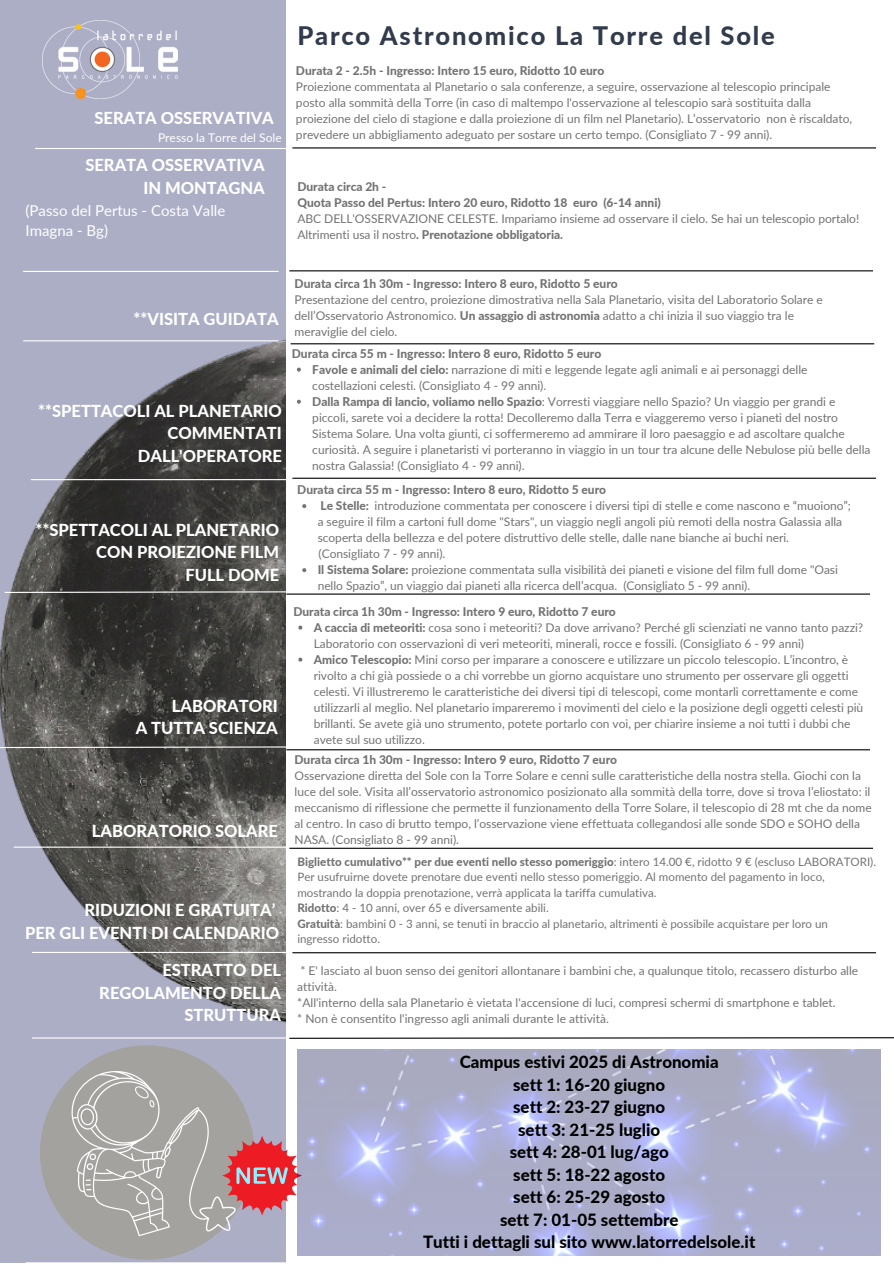
<style>
.page{position:relative;width:894px;height:1264px;background:#fff}
.page>*{position:absolute;margin:0;border:0;box-sizing:border-box;transform-origin:0 0}
.t1{font:800 25.5px "Lato";letter-spacing:.07em;color:#323b4c}
.t2{font:800 16.8px/22.5px "Lato";color:#000;text-align:center}
.t3{font:800 16.5px/22.5px "Lato";color:#fff;text-align:right}
.t4{font:15px/20.2px "Lato";color:#fff}
.t5{font:12px/16px "Lato";letter-spacing:-.005em;color:#737373}
.t6{font:800 12px "Lato";letter-spacing:-.005em;color:#737373}
.t7{font:12px "Lato";color:#fff}
.t8{font:11.55px "Lato";color:#737373}
.t9{font:800 11.55px "Lato";color:#737373}
.s1{font-weight:800}
.s2{font-weight:400}
</style>
<div class="page">
<div style="left:0;top:0;width:285px;height:1263px;background:#acaec6"></div>
<img style="left:0;top:335px;width:286px;height:691px">
<hr style="left:31px;top:479px;width:255px;height:1px;background:#fff">
<svg style="left:3px;top:590px;width:283px;height:3px"></svg>
<hr style="left:32px;top:951px;width:255px;height:2px;background:#fff">
<hr style="left:26px;top:1262px;width:259px;height:1px;background:#fff">
<img style="left:42px;top:20px;width:135px;height:79px">
<hr style="left:292px;top:147px;width:583px;height:1px;background:#000">
<hr style="left:292px;top:477px;width:583px;height:2px;background:#000">
<hr style="left:286px;top:593px;width:583px;height:1px;background:#000">
<hr style="left:286px;top:749px;width:583px;height:1px;background:#000">
<hr style="left:292px;top:952px;width:583px;height:1px;background:#000">
<hr style="left:35px;top:148px;width:255px;height:1px;background:#fff">
<svg style="left:0;top:745px;width:286px;height:3px"></svg>
<hr style="left:289px;top:270px;width:583px;height:1px;background:#000">
<hr style="left:23px;top:271px;width:255px;height:1px;background:#fff">
<svg style="left:289px;top:1037px;width:604px;height:2px"></svg>
<hr style="left:32px;top:1037px;width:255px;height:1px;background:#fff">
<div style="left:40px;top:1045px;width:214px;height:214px;background:#a4a29f;border-radius:50%"></div>
<hr style="left:14px;top:846px;width:281px;height:1px;background:#fff">
<hr style="left:289px;top:847px;width:583px;height:1px;background:#000">
<hr style="left:23px;top:340px;width:255px;height:1px;background:#fff">
<hr style="left:290px;top:343px;width:584px;height:1px;background:#000">
<img style="left:297px;top:1049px;width:583px;height:206px">
<svg style="left:71px;top:1070px;width:231px;height:166px"></svg>
<svg style="left:297px;top:367px;width:4px;height:4px"></svg>
<svg style="left:297px;top:400px;width:4px;height:4px"></svg>
<svg style="left:298px;top:625px;width:4px;height:4px"></svg>
<svg style="left:298px;top:657px;width:4px;height:4px"></svg>
<svg style="left:302px;top:504px;width:4px;height:4px"></svg>
<svg style="left:302px;top:568px;width:4px;height:4px"></svg>
<p class="t3" style="left:94px;top:107px;width:181px">SERATA OSSERVATIVA</p>
<p class="t7" style="left:158px;top:130px;width:125px">Presso la Torre del Sole</p>
<p class="t3" style="left:85px;top:153px;width:181px">SERATA OSSERVATIVA<br>IN MONTAGNA</p>
<p class="t4" style="left:26px;top:200px;width:201px">(Passo del Pertus - Costa Valle<br>Imagna - Bg)</p>
<p class="t1" style="left:297px;top:19px;width:479px">Parco Astronomico La Torre del Sole</p>
<h4 class="t6" style="left:296px;top:63px;width:310px">Durata 2 - 2.5h - Ingresso: Intero 15 euro, Ridotto 10 euro</h4>
<p class="t5" style="left:296px;top:78px;width:557px">Proiezione commentata al Planetario o sala conferenze, a seguire, osservazione al telescopio principale posto alla sommità della Torre (in caso di maltempo l'osservazione al telescopio sarà sostituita dalla proiezione del cielo di stagione e dalla proiezione di un film nel Planetario). L’osservatorio non è riscaldato, prevedere un abbigliamento adeguato per sostare un certo tempo. (Consigliato 7 - 99 anni).</p>
<p class="t6" style="left:297px;top:179px;width:90px">Durata circa 2h -</p>
<p class="t6" style="left:297px;top:195px;width:365px">Quota Passo del Pertus: Intero 20 euro, Ridotto 18 euro (6-14 anni)</p>
<p class="t5" style="left:297px;top:210px;width:563px">ABC DELL'OSSERVAZIONE CELESTE. Impariamo insieme ad osservare il cielo. Se hai un telescopio portalo!<br>Altrimenti usa il nostro<span class="s1">. Prenotazione obbligatoria.</span></p>
<p class="t3" style="left:133px;top:308px;width:147px">**VISITA GUIDATA</p>
<h2 class="t3" style="left:38px;top:399px;width:245px">**SPETTACOLI AL PLANETARIO<br>COMMENTATI<br>DALL'OPERATORE</h2>
<h2 class="t3" style="left:35px;top:518px;width:245px">**SPETTACOLI AL PLANETARIO<br>CON PROIEZIONE FILM<br>FULL DOME</h2>
<p class="t3" style="left:136px;top:694px;width:143px">LABORATORI<br>A TUTTA SCIENZA</p>
<p class="t3" style="left:92px;top:819px;width:187px">LABORATORIO SOLARE</p>
<p class="t6" style="left:294px;top:276px;width:324px">Durata circa 1h 30m - Ingresso: Intero 8 euro, Ridotto 5 euro</p>
<h5 class="t5" style="left:294px;top:291px;width:529px">Presentazione del centro, proiezione dimostrativa nella Sala Planetario, visita del Laboratorio Solare e dell’Osservatorio Astronomico. <span class="s1">Un assaggio di astronomia</span> adatto a chi inizia il suo viaggio tra le</h5>
<p class="t5" style="left:294px;top:323px;width:104px">meraviglie del cielo.</p>
<h2 class="t6" style="left:292px;top:346px;width:311px">Durata circa 55 m - Ingresso: Intero 8 euro, Ridotto 5 euro</h2>
<p class="t5" style="left:312px;top:361px;width:496px"><span class="s1">Favole e animali del cielo:</span> narrazione di miti e leggende legate agli animali e ai personaggi delle costellazioni celesti. (Consigliato 4 - 99 anni).</p>
<p class="t5" style="left:312px;top:393px;width:559px"><span class="s1">Dalla Rampa di lancio, voliamo nello Spazio</span>: Vorresti viaggiare nello Spazio? Un viaggio per grandi e piccoli, sarete voi a decidere la rotta! Decolleremo dalla Terra e viaggeremo verso i pianeti del nostro Sistema Solare. Una volta giunti, ci soffermeremo ad ammirare il loro paesaggio e ad ascoltare qualche curiosità. A seguire i planetaristi vi porteranno in viaggio in un tour tra alcune delle Nebulose più belle della nostra Galassia! (Consigliato 4 - 99 anni).</p>
<p class="t6" style="left:297px;top:482px;width:310px">Durata circa 55 m - Ingresso: Intero 8 euro, Ridotto 5 euro</p>
<h5 class="t5" style="left:317px;top:497px;width:534px"><span class="s1">Le Stelle:</span> introduzione commentata per conoscere i diversi tipi di stelle e come nascono e “muoiono”; a seguire il film a cartoni full dome "Stars", un viaggio negli angoli più remoti della nostra Galassia alla scoperta della bellezza e del potere distruttivo delle stelle, dalle nane bianche ai buchi neri.</h5>
<p class="t5" style="left:318px;top:545px;width:128px">(Consigliato 7 - 99 anni).</p>
<p class="t5" style="left:317px;top:561px;width:521px"><span class="s1">Il Sistema Solare:</span> proiezione commentata sulla visibilità dei pianeti e visione del film full dome "Oasi nello Spazio”, un viaggio dai pianeti alla ricerca dell’acqua. (Consigliato 5 - 99 anni).</p>
<p class="t6" style="left:293px;top:603px;width:324px">Durata circa 1h 30m - Ingresso: Intero 9 euro, Ridotto 7 euro</p>
<p class="t5" style="left:314px;top:619px;width:551px"><span class="s1">A caccia di meteoriti:</span> cosa sono i meteoriti? Da dove arrivano? Perché gli scienziati ne vanno tanto pazzi?<br>Laboratorio con osservazioni di veri meteoriti, minerali, rocce e fossili. (Consigliato 6 - 99 anni)</p>
<p class="t5" style="left:314px;top:651px;width:551px"><span class="s1">Amico Telescopio:</span> Mini corso per imparare a conoscere e utilizzare un piccolo telescopio. L’incontro, è rivolto a chi già possiede o a chi vorrebbe un giorno acquistare uno strumento per osservare gli oggetti celesti. Vi illustreremo le caratteristiche dei diversi tipi di telescopi, come montarli correttamente e come utilizzarli al meglio. Nel planetario impareremo i movimenti del cielo e la posizione degli oggetti celesti più brillanti. Se avete già uno strumento, potete portarlo con voi, per chiarire insieme a noi tutti i dubbi che avete sul suo utilizzo.</p>
<p class="t6" style="left:294px;top:752px;width:324px">Durata circa 1h 30m - Ingresso: Intero 9 euro, Ridotto 7 euro</p>
<p class="t5" style="left:294px;top:767px;width:578px">Osservazione diretta del Sole con la Torre Solare e cenni sulle caratteristiche della nostra stella. Giochi con la luce del sole. Visita all’osservatorio astronomico posizionato alla sommità della torre, dove si trova l’eliostato: il meccanismo di riflessione che permette il funzionamento della Torre Solare, il telescopio di 28 mt che da nome al centro. In caso di brutto tempo, l’osservazione viene effettuata collegandosi alle sonde SDO e SOHO della NASA. (Consigliato 8 - 99 anni).</p>
<h2 class="t9" style="left:297px;top:854px;width:580px">Biglietto cumulativo** per due eventi nello stesso pomeriggio<span class="s2">: intero 14.00 €, ridotto 9 € (escluso LABORATORI).</span></h2>
<h2 class="t8" style="left:297px;top:870px;width:528px">Per usufruirne dovete prenotare due eventi nello stesso pomeriggio. Al momento del pagamento in loco,</h2>
<h2 class="t8" style="left:297px;top:885px;width:360px">mostrando la doppia prenotazione, verrà applicata la tariffa cumulativa.</h2>
<h2 class="t8" style="left:297px;top:900px;width:253px"><span class="s1">Ridotto</span>: 4 - 10 anni, over 65 e diversamente abili.</h2>
<p class="t8" style="left:297px;top:916px;width:532px"><span class="s1">Gratuità</span>: bambini 0 - 3 anni, se tenuti in braccio al planetario, altrimenti è possibile acquistare per loro un</p>
<p class="t8" style="left:297px;top:931px;width:84px">ingresso ridotto.</p>
<h1 class="t3" style="left:25px;top:898px;width:255px">RIDUZIONI E GRATUITA’<br>PER GLI EVENTI DI CALENDARIO</h1>
<p class="t3" style="left:99px;top:958px;width:183px">ESTRATTO DEL<br>REGOLAMENTO DELLA<br>STRUTTURA</p>
<p class="t5" style="left:297px;top:962px;width:562px">* E' lasciato al buon senso dei genitori allontanare i bambini che, a qualunque titolo, recassero disturbo alle attività.</p>
<p class="t5" style="left:297px;top:994px;width:539px">*All'interno della sala Planetario è vietata l'accensione di luci, compresi schermi di smartphone e tablet.</p>
<p class="t5" style="left:297px;top:1010px;width:313px">* Non è consentito l'ingresso agli animali durante le attività.</p>
<h5 class="t2" style="left:423px;top:1050px;width:334px">Campus estivi 2025 di Astronomia<br>sett 1: 16-20 giugno<br>sett 2: 23-27 giugno<br>sett 3: 21-25 luglio<br>sett 4: 28-01 lug/ago<br>sett 5: 18-22 agosto<br>sett 6: 25-29 agosto<br>sett 7: 01-05 settembre<br>Tutti i dettagli sul sito www.latorredelsole.it</h5>
</div>
